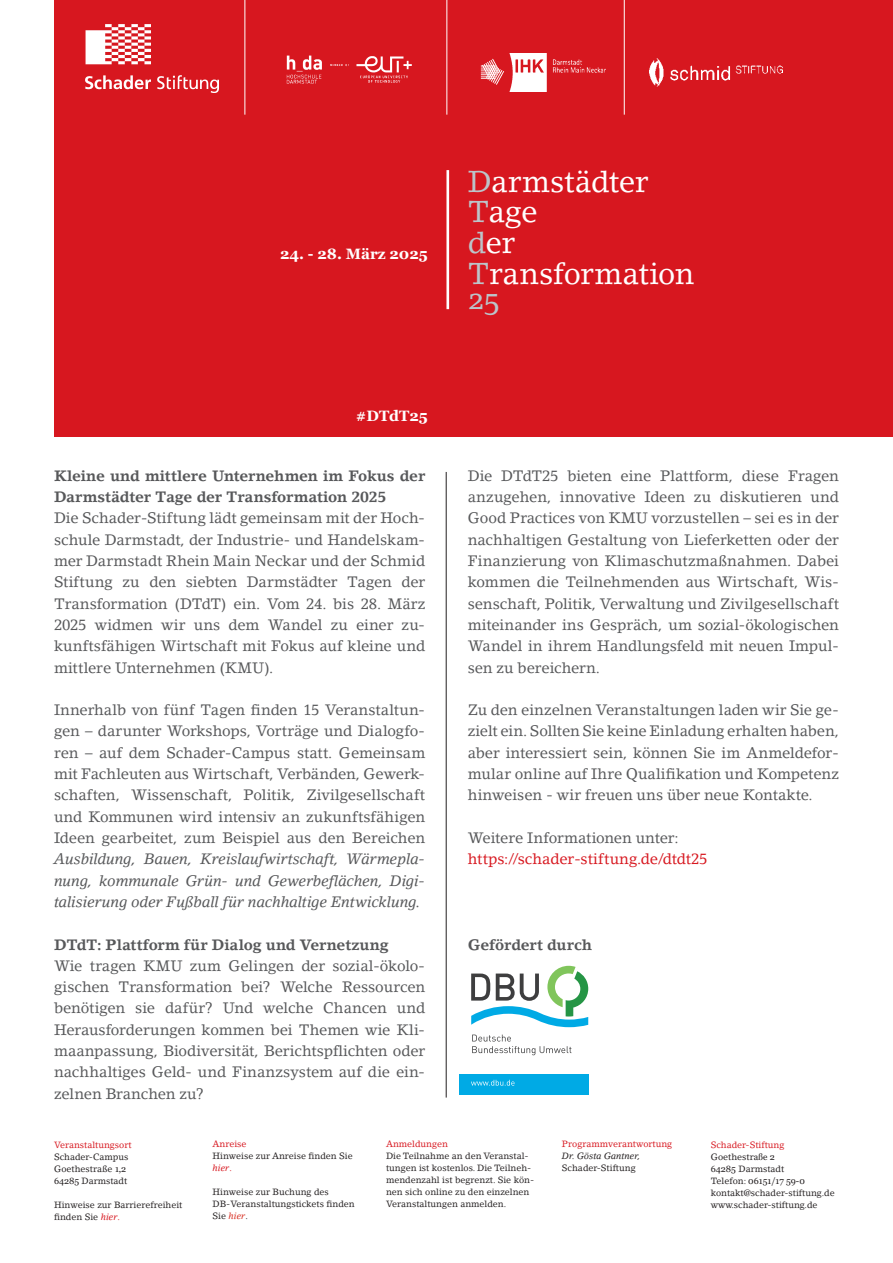
<style>
.page{position:relative;width:893px;height:1263px;background:#fff}
.page>*{position:absolute;margin:0;border:0;box-sizing:border-box;transform-origin:0 0}
.t1{font:30px/30.8px "Lino Letter Std";letter-spacing:-.01em;color:#fff}
.t2{font:30px "Lino Letter Std";color:#bcc4c9}
.PÜ_S1_Fließtext{font:15px/21.3px "Lino Letter Std";letter-spacing:-.01em;color:#57585a;text-align:justify}
.PÜ_S1_Headline_10pt{font:700 15px/21.3px "Lino Letter Std";letter-spacing:-.01em;color:#57585a}
.PÜ_S1_Fließtext_Hyperlink{font:15px "Lino Letter Std";letter-spacing:-.005em;color:#d7171f}
.t3{font:700 15px "Georgia";color:#fff}
.t4{font:9px/12px "Lino Letter Std";color:#231f20}
.t5{font:9px "Lino Letter Std";color:#d7171f}
.t6{font:9px "Georgia";color:#231f20}
.t7{font:italic 9px "Lino Letter Std";color:#231f20}
.s1{font-style:italic}
.s2{color:#bcc4c9}
.s3{font-family:"Georgia"}
.s4{font-style:italic;color:#d7171f}
.s5{color:#d7171f}
.s6{font-style:italic;color:#d82d20}
.s7{font-family:"Lino Letter Std"}
</style>
<div class="page">
<div style="left:54px;top:0;width:839px;height:386px;background:#d7171f"></div>
<hr style="left:446px;top:170px;width:3px;height:139px;background:#fff">
<img style="left:85px;top:24px;width:133px;height:68px">
<img style="left:472px;top:54px;width:133px;height:37px">
<hr style="left:244px;top:0;width:1px;height:115px;background:#fff">
<hr style="left:446px;top:0;width:1px;height:115px;background:#fff">
<img style="left:263px;top:16px;width:159px;height:112px">
<div style="left:54px;top:386px;width:839px;height:50px;background:#d7171f"></div>
<img style="left:649px;top:57px;width:133px;height:30px">
<hr style="left:624px;top:0;width:1px;height:115px;background:#fff">
<hr style="left:446px;top:472px;width:1px;height:625px;background:#231f20">
<div style="left:459px;top:1074px;width:129px;height:20px;background:#00aae5"></div>
<svg style="left:471px;top:1080px;width:43px;height:5px"></svg>
<svg style="left:471px;top:966px;width:117px;height:61px"></svg>
<svg style="left:472px;top:1034px;width:99px;height:21px"></svg>
<p class="t3" style="left:280px;top:244px;width:149px">24. - 28. März 2025</p>
<p class="t3" style="left:356px;top:406px;width:73px">#DTdT25</p>
<p class="PÜ_S1_Headline_10pt" style="left:54px;top:465px;width:373px">Kleine und mittlere Unternehmen im Fokus der<br>Darmstädter Tage der Transformation 2025</p>
<p class="PÜ_S1_Fließtext" style="left:54px;top:507px;width:373px">Die Schader-Stiftung lädt gemeinsam mit der Hoch&shy;schule Darmstadt, der Industrie- und Handelskam&shy;mer Darmstadt Rhein Main Neckar und der Schmid Stiftung zu den siebten Darmstädter Tagen der Transformation (DTdT) ein. Vom 24. bis 28. März 2025 widmen wir uns dem Wandel zu einer zu&shy;kunftsfähigen Wirtschaft mit Fokus auf kleine und mittlere Unternehmen (KMU).</p>
<p class="PÜ_S1_Fließtext" style="left:54px;top:699px;width:373px">Innerhalb von fünf Tagen finden 15 Veranstaltun&shy;gen – darunter Workshops, Vorträge und Dialogfo&shy;ren – auf dem Schader-Campus statt. Gemeinsam mit Fachleuten aus Wirtschaft, Verbänden, Gewerk&shy;schaften, Wissenschaft, Politik, Zivilgesellschaft und Kommunen wird intensiv an zukunftsfähigen Ideen gearbeitet, zum Beispiel aus den Bereichen <span class="s1">Ausbildung, Bauen, Kreislaufwirtschaft, Wärmepla&shy;nung, kommunale Grün- und Gewerbeflächen, Digi&shy;talisierung oder Fußball für nachhaltige Entwicklung.</span></p>
<p class="PÜ_S1_Headline_10pt" style="left:54px;top:933px;width:336px">DTdT: Plattform für Dialog und Vernetzung</p>
<p class="PÜ_S1_Fließtext" style="left:54px;top:955px;width:373px">Wie tragen KMU zum Gelingen der sozial-ökolo&shy;gischen Transformation bei? Welche Ressourcen benötigen sie dafür? Und welche Chancen und Herausforderungen kommen bei Themen wie Kli&shy;maanpassung, Biodiversität, Berichtspflichten oder nachhaltiges Geld- und Finanzsystem auf die ein&shy;zelnen Branchen zu?</p>
<h1 class="t1" style="left:468px;top:166px;width:228px"><span class="s2">D</span>armstädter<br><span class="s2">T</span>age<br><span class="s2">d</span>er<br><span class="s2">T</span>ransformation</h1>
<h1 class="t2" style="left:468px;top:280px;width:34px">25</h1>
<p class="PÜ_S1_Fließtext" style="left:468px;top:465px;width:373px">Die DTdT25 bieten eine Plattform, diese Fragen anzugehen, innovative Ideen zu diskutieren und Good Practices von KMU vorzustellen – sei es in der nachhaltigen Gestaltung von Lieferketten oder der Finanzierung von Klimaschutzmaßnahmen. Dabei kommen die Teilnehmenden aus Wirtschaft, Wis&shy;senschaft, Politik, Verwaltung und Zivilgesellschaft miteinander ins Gespräch, um sozial-ökologischen Wandel in ihrem Handlungsfeld mit neuen Impul&shy;sen zu bereichern.</p>
<p class="PÜ_S1_Fließtext" style="left:468px;top:699px;width:373px">Zu den einzelnen Veranstaltungen laden wir Sie ge&shy;zielt ein. Sollten Sie keine Einladung erhalten haben, aber interessiert sein, können Sie im Anmeldefor&shy;mular online auf Ihre Qualifikation und Kompetenz hinweisen - wir freuen uns über neue Kontakte.</p>
<p class="PÜ_S1_Fließtext" style="left:468px;top:827px;width:212px">Weitere Informationen unter:</p>
<p class="PÜ_S1_Fließtext_Hyperlink" style="left:468px;top:850px;width:241px">https://schader-stiftung.de/dtdt25</p>
<p class="PÜ_S1_Headline_10pt" style="left:468px;top:934px;width:126px">Gefördert durch</p>
<p class="t5" style="left:54px;top:1139px;width:79px">Veranstaltungsort</p>
<p class="t4" style="left:54px;top:1150px;width:76px">Schader-Campus</p>
<p class="t4" style="left:54px;top:1162px;width:74px">Goethestraße <span class="s3">1,2</span></p>
<p class="t4" style="left:54px;top:1174px;width:75px"><span class="s3">64285</span> Darmstadt</p>
<p class="t4" style="left:54px;top:1198px;width:130px">Hinweise zur Barrierefreiheit</p>
<p class="t4" style="left:54px;top:1210px;width:68px">finden Sie <span class="s4">hier</span><span class="s5">.</span></p>
<p class="t5" style="left:213px;top:1139px;width:36px">Anreise</p>
<p class="t4" style="left:213px;top:1150px;width:142px">Hinweise zur Anreise finden Sie <span class="s4">hier</span><span class="s5">.</span></p>
<p class="t4" style="left:213px;top:1186px;width:144px">Hinweise zur Buchung des<br>DB-Veranstaltungstickets finden<br>Sie <span class="s6">hier</span>.</p>
<p class="t5" style="left:386px;top:1139px;width:63px">Anmeldungen</p>
<p class="t4" style="left:386px;top:1150px;width:150px">Die Teilnahme an den Veranstal&shy;tungen ist kostenlos. Die Teilneh&shy;mendenzahl ist begrenzt. Sie kön&shy;nen sich online zu den einzelnen<br>Veranstaltungen anmelden.</p>
<p class="t5" style="left:562px;top:1139px;width:112px">Programmverantwortung</p>
<p class="t7" style="left:562px;top:1151px;width:80px">Dr. Gösta Gantner,</p>
<p class="t4" style="left:562px;top:1162px;width:75px">Schader-Stiftung</p>
<p class="t5" style="left:711px;top:1139px;width:75px">Schader-Stiftung</p>
<p class="t4" style="left:711px;top:1150px;width:66px">Goethestr<span class="s3">aße 2</span></p>
<p class="t4" style="left:711px;top:1162px;width:75px"><span class="s3">64285</span> Darmstadt</p>
<p class="t6" style="left:711px;top:1175px;width:96px"><span class="s7">Telefon:</span> 06151/17 59-0</p>
<p class="t4" style="left:711px;top:1186px;width:125px">kontakt@schader-stiftung.de</p>
<p class="t4" style="left:711px;top:1198px;width:108px">www.schader-stiftung.de</p>
</div>
